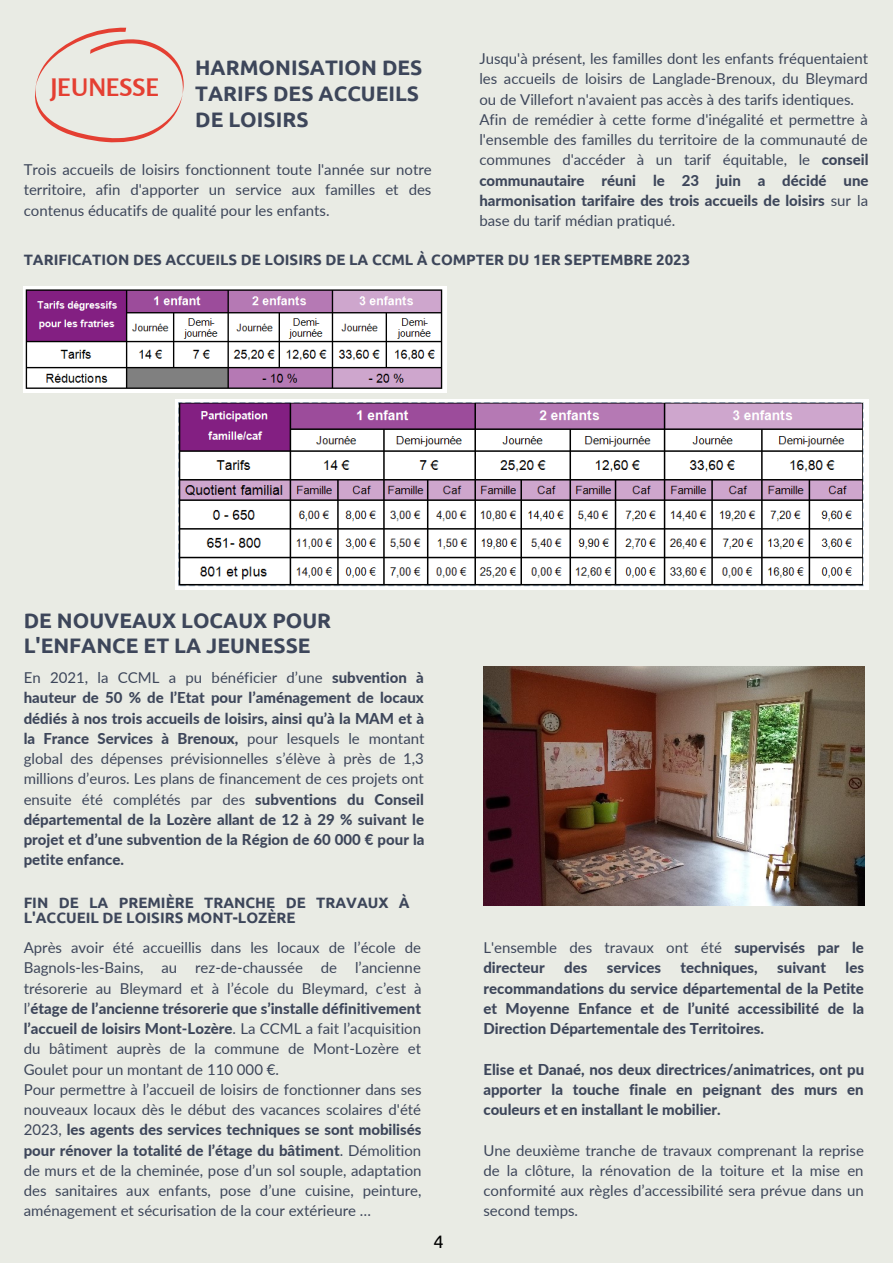
<style>
.page{position:relative;width:893px;height:1264px;background:#fff}
.page>*{position:absolute;margin:0;border:0;box-sizing:border-box;transform-origin:0 0}
.t1{font:700 24px "Rosario";letter-spacing:.02em;color:#e43f32}
.t2{font:700 21px/25.8px "Ubuntu";color:#3d465a}
.t3{font:18px "Ubuntu";color:#000}
.t4{font:15px/20.2px "Lato";color:#3d465a;text-align:justify}
.t5{font:800 15px/20.2px "Lato";color:#3d465a;text-align:justify}
.t6{font:700 15px/14.5px "Ubuntu";color:#3d465a}
.s1{font-weight:800}
.s2{font-weight:400}
</style>
<div class="page">
<div style="left:0;top:0;width:892px;height:1262px;background:#e9ebe4"></div>
<svg style="left:35px;top:27px;width:149px;height:116px"></svg>
<img style="left:24px;top:286px;width:422px;height:106px">
<img style="left:176px;top:399px;width:692px;height:190px">
<img style="left:483px;top:666px;width:381px;height:240px">
<p class="t4" style="left:479px;top:48px;width:390px">Jusqu'à présent, les familles dont les enfants fréquentaient les accueils de loisirs de Langlade-Brenoux, du Bleymard ou de Villefort n'avaient pas accès à des tarifs identiques.</p>
<p class="t4" style="left:479px;top:109px;width:390px">Afin de remédier à cette forme d'inégalité et permettre à l'ensemble des familles du territoire de la communauté de communes d'accéder à un tarif équitable, le <span class="s1">conseil communautaire réuni le 23 juin a décidé une harmonisation tarifaire des trois accueils de loisirs</span> sur la base du tarif médian pratiqué.</p>
<p class="t2" style="left:195px;top:54px;width:229px">HARMONISATION DES<br>TARIFS DES ACCUEILS<br>DE LOISIRS</p>
<p class="t4" style="left:24px;top:159px;width:409px">Trois accueils de loisirs fonctionnent toute l'année sur notre territoire, afin d'apporter un service aux familles et des contenus éducatifs de qualité pour les enfants.</p>
<p class="t6" style="left:24px;top:252px;width:668px">TARIFICATION DES ACCUEILS DE LOISIRS DE LA CCML À COMPTER DU 1ER SEPTEMBRE 2023</p>
<p class="t1" style="left:51px;top:73px;width:110px">JEUNESSE</p>
<p class="t2" style="left:24px;top:607px;width:309px">DE NOUVEAUX LOCAUX POUR<br>L'ENFANCE ET LA JEUNESSE</p>
<p class="t5" style="left:24px;top:667px;width:402px"><span class="s2">En 2021, la CCML a pu bénéficier d’une</span> subvention à hauteur de 50 % de l’Etat pour l’aménagement de locaux dédiés à nos trois accueils de loisirs, ainsi qu’à la MAM et à la France Services à Brenoux, <span class="s2">pour lesquels le montant global des dépenses prévisionnelles s’élève à près de 1,3 millions d’euros. Les plans de financement de ces projets ont ensuite été complétés par des</span> subventions du Conseil départemental de la Lozère allant de 12 à 29 % suivant le projet et d’une subvention de la Région de 60 000 € pour la petite enfance.</p>
<p class="t6" style="left:24px;top:895px;width:387px">FIN DE LA PREMIÈRE TRANCHE DE TRAVAUX À<br>L'ACCUEIL DE LOISIRS MONT-LOZÈRE</p>
<p class="t4" style="left:24px;top:937px;width:399px">Après avoir été accueillis dans les locaux de l’école de Bagnols-les-Bains, au rez-de-chaussée de l’ancienne trésorerie au Bleymard et à l’école du Bleymard, c’est à l’<span class="s1">étage de l’ancienne trésorerie que s’installe définitivement l’accueil de loisirs Mont-Lozère</span>. La CCML a fait l’acquisition du bâtiment auprès de la commune de Mont-Lozère et Goulet pour un montant de 110 000 €.</p>
<p class="t4" style="left:24px;top:1078px;width:399px">Pour permettre à l’accueil de loisirs de fonctionner dans ses nouveaux locaux dès le début des vacances scolaires d'été 2023, <span class="s1">les agents des services techniques se sont mobilisés pour rénover la totalité de l’étage du bâtiment</span>. Démolition de murs et de la cheminée, pose d’un sol souple, adaptation des sanitaires aux enfants, pose d’une cuisine, peinture, aménagement et sécurisation de la cour extérieure …</p>
<p class="t3" style="left:433px;top:1230px;width:12px">4</p>
<p class="t4" style="left:483px;top:937px;width:382px">L'ensemble des travaux ont été <span class="s1">supervisés par le directeur</span></p>
<p class="t5" style="left:483px;top:957px;width:382px;text-indent:362px">les recommandations du service départemental de la Petite et Moyenne Enfance et de l’unité accessibilité de la Direction Départementale des Territoires.</p>
<p class="t5" style="left:483px;top:1058px;width:382px">Elise et Danaé, nos deux directrices/animatrices, ont pu apporter la touche finale en peignant des murs en couleurs et en installant le mobilier.</p>
<p class="t4" style="left:483px;top:1139px;width:382px">Une deuxième tranche de travaux comprenant la reprise de la clôture, la rénovation de la toiture et la mise en conformité aux règles d’accessibilité sera prévue dans un second temps.</p>
<p class="t5" style="left:564px;top:957px;width:25px">des</p>
<p class="t5" style="left:607px;top:957px;width:56px">services</p>
<p class="t5" style="left:680px;top:957px;width:79px">techniques,</p>
<p class="t5" style="left:777px;top:957px;width:50px">suivant</p>
</div>
